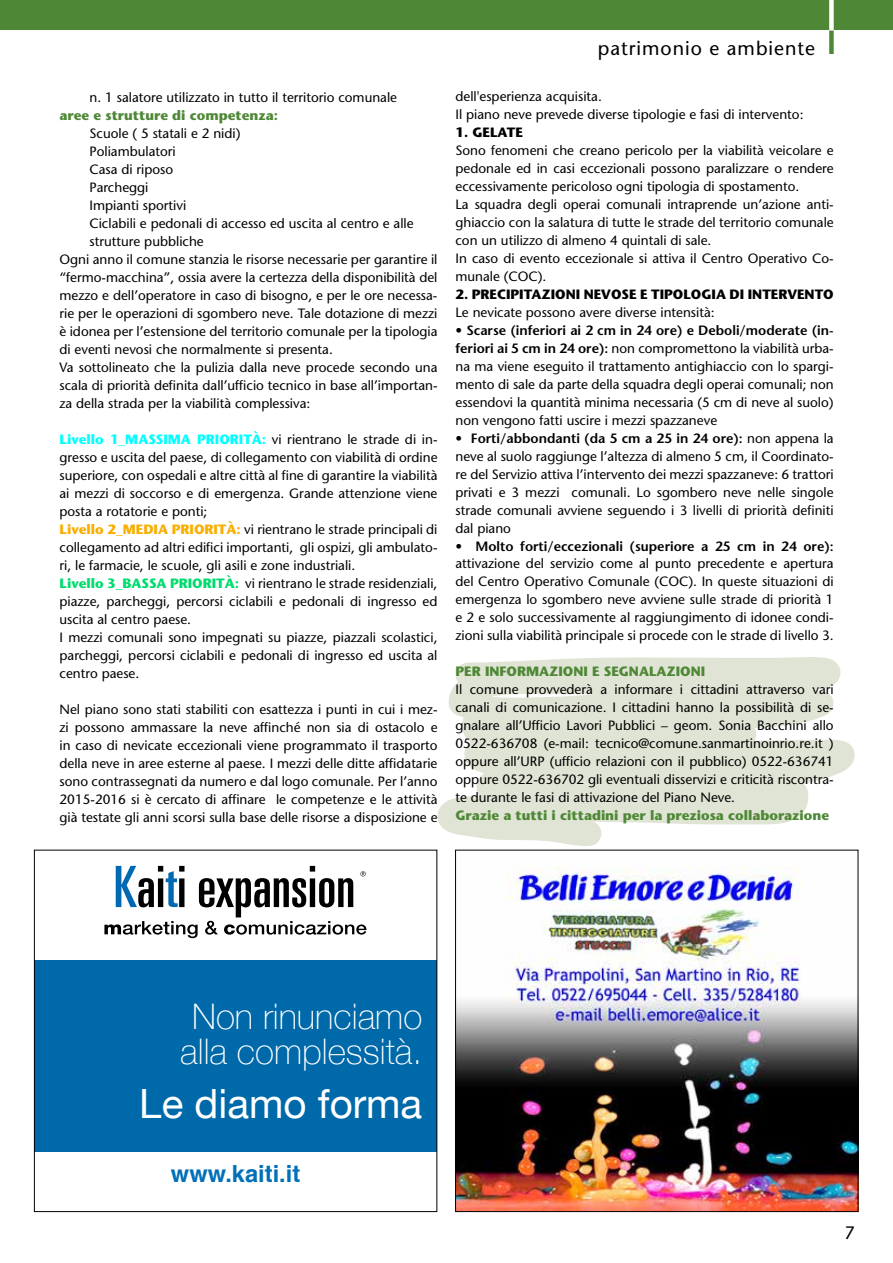
<style>
.page{position:relative;width:893px;height:1263px;background:#fff}
.page>*{position:absolute;margin:0;border:0;box-sizing:border-box;transform-origin:0 0}
.t1{font:40.35px "Helvetica Neue";color:#fff}
.t2{font:100 35.25px/35.2px "Helvetica Neue";color:#fff;text-align:center}
.t3{font:700 23.7px "Helvetica";color:#0070b9}
.t4{font:19.5px "Stone Sans";letter-spacing:.05em;color:#000}
.t5{font:18px "Stone Sans";color:#000}
.t6{font:13.5px/18px "Stone Sans";color:#000;text-align:justify}
.t7{font:700 13.5px "Stone Sans";color:#4e8836}
.t8{font:700 13.5px "Stone Sans";color:#000}
.t9{font:600 13.5px "Stone Sans";color:#000}
.s1{font-weight:700;color:#01ffff}
.s2{font-weight:700;color:#f9ae00}
.s3{font-weight:700;color:#00dc6e}
.s4{font-weight:600}
</style>
<div class="page">
<svg style="left:437px;top:657px;width:422px;height:202px;fill:#e0e4d4"></svg>
<img style="left:457px;top:852px;width:399px;height:358px">
<div style="left:34px;top:960px;width:403px;height:192px;background:#0069a9"></div>
<svg style="left:104px;top:866px;width:263px;height:72px"></svg>
<div style="left:455px;top:850px;width:403px;height:362px;border:1px solid #000"></div>
<div style="left:34px;top:850px;width:403px;height:362px;border:1px solid #000"></div>
<div style="left:0;top:0;width:893px;height:30px;background:#4e8836"></div>
<div style="left:829px;top:30px;width:5px;height:24px;background:#4e8836"></div>
<div style="left:829px;top:0;width:5px;height:31px;background:#fff"></div>
<p class="t6" style="left:90px;top:88px;width:309px">n. 1 salatore utilizzato in tutto il territorio comunale</p>
<p class="t7" style="left:60px;top:107px;width:220px">aree e strutture di competenza:</p>
<p class="t6" style="left:90px;top:124px;width:152px">Scuole ( 5 statali e 2 nidi)</p>
<p class="t6" style="left:90px;top:142px;width:88px">Poliambulatori</p>
<p class="t6" style="left:90px;top:160px;width:85px">Casa di riposo</p>
<p class="t6" style="left:90px;top:178px;width:60px">Parcheggi</p>
<p class="t6" style="left:90px;top:196px;width:98px">Impianti sportivi</p>
<p class="t6" style="left:90px;top:214px;width:326px">Ciclabili e pedonali di accesso ed uscita al centro e alle</p>
<p class="t6" style="left:90px;top:232px;width:116px">strutture pubbliche</p>
<p class="t6" style="left:60px;top:250px;width:379px">Ogni anno il comune stanzia le risorse necessarie per garantire il</p>
<p class="t6" style="left:60px;top:268px;width:379px">“fermo-macchina”, ossia avere la certezza della disponibilità del</p>
<p class="t6" style="left:60px;top:286px;width:379px">mezzo e dell’operatore in caso di bisogno, e per le ore necessa-</p>
<p class="t6" style="left:60px;top:304px;width:379px">rie per le operazioni di sgombero neve. Tale dotazione di mezzi</p>
<p class="t6" style="left:60px;top:322px;width:379px">è idonea per l’estensione del territorio comunale per la tipologia</p>
<p class="t6" style="left:60px;top:340px;width:275px">di eventi nevosi che normalmente si presenta.</p>
<p class="t6" style="left:60px;top:358px;width:379px">Va sottolineato che la pulizia dalla neve procede secondo una</p>
<p class="t6" style="left:60px;top:376px;width:379px">scala di priorità definita dall’ufficio tecnico in base all’importan-</p>
<p class="t6" style="left:60px;top:394px;width:252px">za della strada per la viabilità complessiva:</p>
<p class="t6" style="left:60px;top:430px;width:379px;text-align:left"><span class="s1">Livello 1_MASSIMA PRIORITÀ:</span> vi rientrano le strade di in&shy;gresso e uscita del paese, di collegamento con viabilità di ordine superiore, con ospedali e altre città al fine di garantire la viabilità ai mezzi di soccorso e di emergenza. Grande attenzione viene posta a rotatorie e ponti;<br><span class="s2">Livello 2_MEDIA PRIORITÀ:</span> vi rientrano le strade principali di collegamento ad altri edifici importanti, gli ospizi, gli ambulato&shy;ri, le farmacie, le scuole, gli asili e zone industriali.<br><span class="s3">Livello 3_BASSA PRIORITÀ:</span> vi rientrano le strade residenziali, piazze, parcheggi, percorsi ciclabili e pedonali di ingresso ed uscita al centro paese.<br>I mezzi comunali sono impegnati su piazze, piazzali scolastici, parcheggi, percorsi ciclabili e pedonali di ingresso ed uscita al centro paese.</p>
<p class="t6" style="left:60px;top:700px;width:379px">Nel piano sono stati stabiliti con esattezza i punti in cui i mez&shy;zi possono ammassare la neve affinché non sia di ostacolo e in caso di nevicate eccezionali viene programmato il trasporto della neve in aree esterne al paese. I mezzi delle ditte affidatarie sono contrassegnati da numero e dal logo comunale. Per l’anno 2015-2016 si è cercato di affinare le competenze e le attività già testate gli anni scorsi sulla base delle risorse a disposizione e</p>
<h3 class="t4" style="left:598px;top:36px;width:219px">patrimonio e ambiente</h3>
<p class="t6" style="left:455px;top:87px;width:350px">dell'esperienza acquisita.<br>Il piano neve prevede diverse tipologie e fasi di intervento:</p>
<p class="t8" style="left:455px;top:123px;width:69px">1. GELATE</p>
<p class="t6" style="left:455px;top:141px;width:380px;text-align:left">Sono fenomeni che creano pericolo per la viabilità veicolare e pedonale ed in casi eccezionali possono paralizzare o rendere eccessivamente pericoloso ogni tipologia di spostamento.<br>La squadra degli operai comunali intraprende un’azione anti&shy;ghiaccio con la salatura di tutte le strade del territorio comunale con un utilizzo di almeno 4 quintali di sale.<br>In caso di evento eccezionale si attiva il Centro Operativo Co&shy;munale (COC).</p>
<p class="t8" style="left:455px;top:285px;width:380px">2. PRECIPITAZIONI NEVOSE E TIPOLOGIA DI INTERVENTO</p>
<p class="t6" style="left:455px;top:303px;width:261px">Le nevicate possono avere diverse intensità:</p>
<p class="t6" style="left:455px;top:321px;width:380px"><span class="s4">• Scarse (inferiori ai 2 cm in 24 ore) e Deboli/moderate (in&shy;feriori ai 5 cm in 24 ore):</span> non compromettono la viabilità urba&shy;na ma viene eseguito il trattamento antighiaccio con lo spargi&shy;mento di sale da parte della squadra degli operai comunali; non essendovi la quantità minima necessaria (5 cm di neve al suolo) non vengono fatti uscire i mezzi spazzaneve</p>
<p class="t6" style="left:455px;top:429px;width:380px"><span class="s4">• Forti/abbondanti (da 5 cm a 25 in 24 ore):</span> non appena la neve al suolo raggiunge l’altezza di almeno 5 cm, il Coordinato&shy;re del Servizio attiva l’intervento dei mezzi spazzaneve: 6 trattori privati e 3 mezzi comunali. Lo sgombero neve nelle singole strade comunali avviene seguendo i 3 livelli di priorità definiti dal piano</p>
<p class="t9" style="left:455px;top:537px;width:380px">• Molto forti/eccezionali (superiore a 25 cm in 24 ore):</p>
<p class="t6" style="left:455px;top:555px;width:380px">attivazione del servizio come al punto precedente e apertura del Centro Operativo Comunale (COC). In queste situazioni di emergenza lo sgombero neve avviene sulle strade di priorità 1 e 2 e solo successivamente al raggiungimento di idonee condi&shy;zioni sulla viabilità principale si procede con le strade di livello 3.</p>
<p class="t7" style="left:455px;top:663px;width:251px">PER INFORMAZIONI E SEGNALAZIONI</p>
<p class="t6" style="left:455px;top:681px;width:380px">Il comune provvederà a informare i cittadini attraverso vari canali di comunicazione. I cittadini hanno la possibilità di se&shy;gnalare all’Ufficio Lavori Pubblici – geom. Sonia Bacchini allo 0522-636708 (e-mail: tecnico@comune.sanmartinoinrio.re.it ) oppure all’URP (ufficio relazioni con il pubblico) 0522-636741 oppure 0522-636702 gli eventuali disservizi e criticità riscontra&shy;te durante le fasi di attivazione del Piano Neve.</p>
<p class="t7" style="left:455px;top:807px;width:375px">Grazie a tutti i cittadini per la preziosa collaborazione</p>
<h2 class="t2" style="left:180px;top:997px;width:244px">Non rinunciamo alla complessità.</h2>
<h1 class="t1" style="left:139px;top:1074px;width:284px">Le diamo forma</h1>
<h3 class="t3" style="left:171px;top:1155px;width:131px">www.kaiti.it</h3>
<h3 class="t5" style="left:844px;top:1222px;width:12px">7</h3>
</div>
